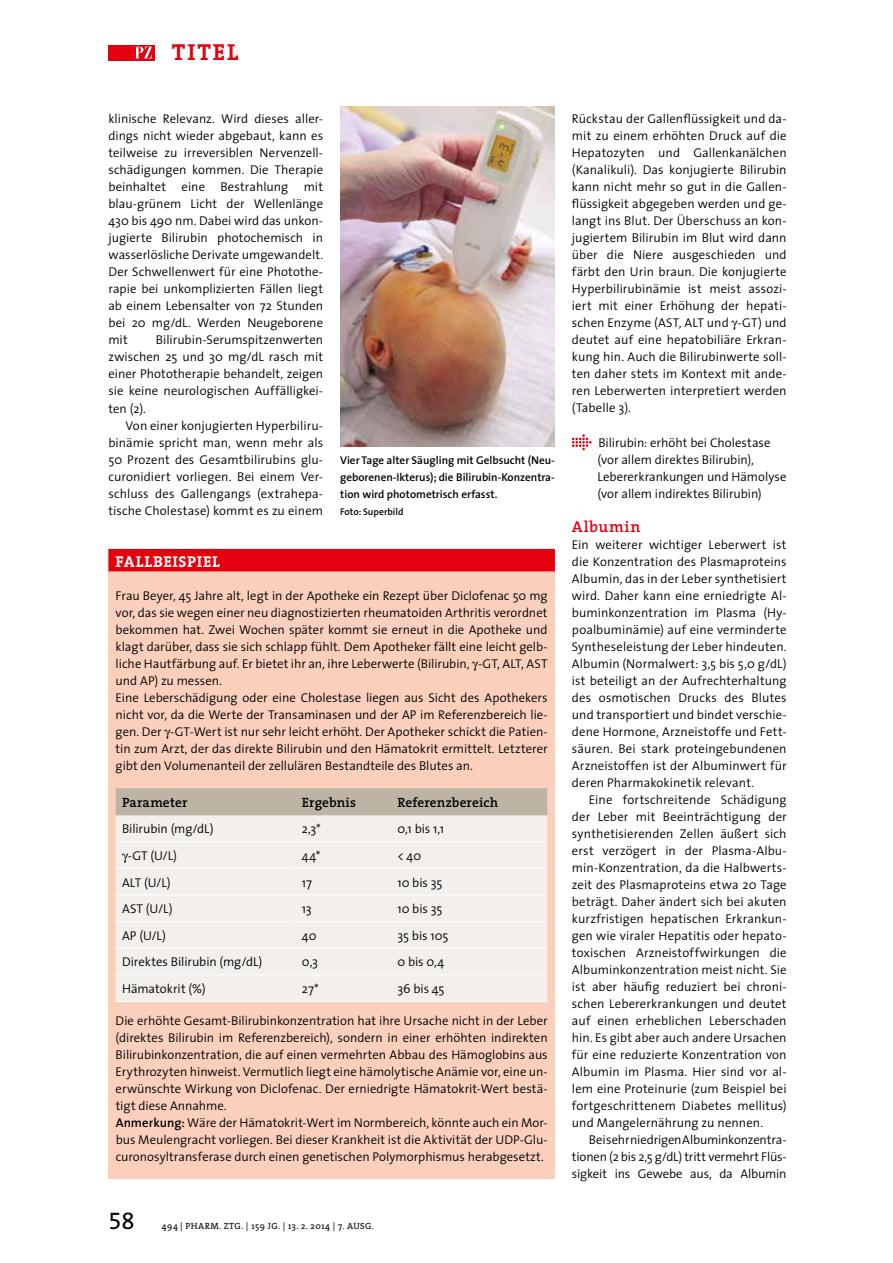
<style>
.page{position:relative;width:893px;height:1263px;background:#fff}
.page>*{position:absolute;margin:0;border:0;box-sizing:border-box;transform-origin:0 0}
.t1{font:24px "The Serif Expert";color:#000}
.t2{font:700 23.25px "The Serif";letter-spacing:.08em;color:#e3000f}
.t3{font:700 15.75px "The Serif";letter-spacing:.035em;color:#fff}
.t4{font:600 15.75px "The Serif";letter-spacing:.05em;color:#e3000f}
.t5{font:600 13.5px "The Serif";letter-spacing:.005em;color:#000}
.t6{font:300 12.75px/17px "The Sans";color:#000;text-align:justify}
.t7{font:600 11.25px/17px "The Sans";color:#000;text-align:justify}
.t8{font:600 9.75px "The Sans";color:#000}
.t9{font:9px "The Serif";letter-spacing:.05em;color:#000}
.s1{font-weight:600}
</style>
<div class="page">
<div style="left:108px;top:45px;width:47px;height:15px;background:#e3000f"></div>
<svg style="left:136px;top:47px;width:16px;height:11px"></svg>
<svg style="left:572px;top:434px;width:20px;height:16px"></svg>
<img style="left:340px;top:106px;width:215px;height:340px">
<div style="left:108px;top:549px;width:447px;height:629px;background:#facfbc"></div>
<div style="left:108px;top:549px;width:447px;height:22px;background:#e3000f"></div>
<div style="left:116px;top:788px;width:431px;height:27px;background:#bcb4a5"></div>
<div style="left:116px;top:815px;width:431px;height:186px;background:#f2efec"></div>
<hr style="left:116px;top:841px;width:180px;height:1px;background:#fff">
<hr style="left:296px;top:841px;width:95px;height:1px;background:#fff">
<hr style="left:391px;top:841px;width:156px;height:1px;background:#fff">
<hr style="left:116px;top:868px;width:180px;height:1px;background:#fff">
<hr style="left:296px;top:868px;width:95px;height:1px;background:#fff">
<hr style="left:391px;top:868px;width:156px;height:1px;background:#fff">
<hr style="left:116px;top:895px;width:180px;height:1px;background:#fff">
<hr style="left:296px;top:895px;width:95px;height:1px;background:#fff">
<hr style="left:391px;top:895px;width:156px;height:1px;background:#fff">
<hr style="left:116px;top:921px;width:180px;height:1px;background:#fff">
<hr style="left:296px;top:921px;width:95px;height:1px;background:#fff">
<hr style="left:391px;top:921px;width:156px;height:1px;background:#fff">
<hr style="left:116px;top:948px;width:180px;height:1px;background:#fff">
<hr style="left:296px;top:948px;width:95px;height:1px;background:#fff">
<hr style="left:391px;top:948px;width:156px;height:1px;background:#fff">
<hr style="left:116px;top:974px;width:180px;height:1px;background:#fff">
<hr style="left:296px;top:974px;width:95px;height:1px;background:#fff">
<hr style="left:391px;top:974px;width:156px;height:1px;background:#fff">
<hr style="left:116px;top:1001px;width:180px;height:1px;background:#fff">
<hr style="left:296px;top:1001px;width:95px;height:1px;background:#fff">
<hr style="left:391px;top:1001px;width:156px;height:1px;background:#fff">
<svg style="left:122px;top:853px;width:6px;height:10px"></svg>
<h2 class="t2" style="left:172px;top:38px;width:68px">TITEL</h2>
<p class="t6" style="left:108px;top:111px;width:216px">klinische Relevanz. Wird dieses aller&shy;dings nicht wieder abgebaut, kann es teilweise zu irreversiblen Nervenzell&shy;schädigungen kommen. Die Therapie beinhaltet eine Bestrahlung mit blau-grünem Licht der Wellenlänge 430 bis 490 nm. Dabei wird das unkon&shy;jugierte Bilirubin photochemisch in wasserlösliche Derivate umgewandelt.<br>Der Schwellenwert für eine Photothe&shy;rapie bei unkomplizierten Fällen liegt ab einem Lebensalter von 72 Stunden bei 20 mg/dL. Werden Neugeborene mit</p>
<p class="t6" style="left:108px;top:332px;width:216px;text-indent:47px">Bilirubin-Serumspitzenwerten zwischen 25 und 30 mg/dL rasch mit einer Phototherapie behandelt, zeigen sie keine neurologischen Auffälligkei&shy;ten (2).</p>
<p class="t6" style="left:108px;top:417px;width:216px;text-indent:17px">Von einer konjugierten Hyperbiliru&shy;binämie spricht man, wenn mehr als 50 Prozent des Gesamtbilirubins glu&shy;curonidiert vorliegen. Bei einem Ver&shy;schluss des Gallengangs (extrahepa&shy;tische Cholestase) kommt es zu einem</p>
<p class="t7" style="left:340px;top:451px;width:216px">Vier Tage alter Säugling mit Gelbsucht (Neu&shy;geborenen-Ikterus); die Bilirubin-Konzentra&shy;tion wird photometrisch erfasst.</p>
<p class="t8" style="left:340px;top:505px;width:65px">Foto: Superbild</p>
<p class="t3" style="left:116px;top:552px;width:90px">FALLBEISPIEL</p>
<p class="t6" style="left:116px;top:587px;width:434px;text-align:left">Frau Beyer, 45 Jahre alt, legt in der Apotheke ein Rezept über Diclofenac 50 mg vor, das sie wegen einer neu diagnostizierten rheumatoiden Arthritis verordnet bekommen hat. Zwei Wochen später kommt sie erneut in die Apotheke und klagt darüber, dass sie sich schlapp fühlt. Dem Apotheker fällt eine leicht gelb&shy;liche Hautfärbung auf. Er bietet ihr an, ihre Leberwerte (Bilirubin, -GT, ALT, AST und AP) zu messen.<br>Eine Leberschädigung oder eine Cholestase liegen aus Sicht des Apothekers nicht vor, da die Werte der Transaminasen und der AP im Referenzbereich lie&shy;gen. Der -GT-Wert ist nur sehr leicht erhöht. Der Apotheker schickt die Patien&shy;tin zum Arzt, der das direkte Bilirubin und den Hämatokrit ermittelt. Letzterer gibt den Volumenanteil der zellulären Bestandteile des Blutes an.</p>
<p class="t5" style="left:122px;top:794px;width:67px">Parameter</p>
<p class="t5" style="left:302px;top:794px;width:56px">Ergebnis</p>
<p class="t5" style="left:397px;top:794px;width:102px">Referenzbereich</p>
<p class="t6" style="left:122px;top:820px;width:93px">Bilirubin (mg/dL)</p>
<p class="t6" style="left:302px;top:820px;width:20px">2,3*</p>
<p class="t6" style="left:397px;top:820px;width:48px">0,1 bis 1,1</p>
<p class="t6" style="left:128px;top:847px;width:51px">-GT (U/L)</p>
<p class="t6" style="left:302px;top:847px;width:20px">44*</p>
<p class="t6" style="left:397px;top:847px;width:25px">&lt; 40</p>
<p class="t6" style="left:122px;top:874px;width:50px">ALT (U/L)</p>
<p class="t6" style="left:302px;top:874px;width:12px">17</p>
<p class="t6" style="left:397px;top:874px;width:47px">10 bis 35</p>
<p class="t6" style="left:122px;top:900px;width:52px">AST (U/L)</p>
<p class="t6" style="left:302px;top:900px;width:11px">13</p>
<p class="t6" style="left:397px;top:900px;width:47px">10 bis 35</p>
<p class="t6" style="left:122px;top:927px;width:45px">AP (U/L)</p>
<p class="t6" style="left:302px;top:927px;width:16px">40</p>
<p class="t6" style="left:397px;top:927px;width:53px">35 bis 105</p>
<p class="t6" style="left:122px;top:954px;width:142px">Direktes Bilirubin (mg/dL)</p>
<p class="t6" style="left:302px;top:954px;width:18px">0,3</p>
<p class="t6" style="left:397px;top:954px;width:49px">0 bis 0,4</p>
<p class="t6" style="left:122px;top:980px;width:85px">Hämatokrit (%)</p>
<p class="t6" style="left:302px;top:980px;width:19px">27*</p>
<p class="t6" style="left:397px;top:980px;width:49px">36 bis 45</p>
<p class="t6" style="left:116px;top:1012px;width:434px;text-align:left">Die erhöhte Gesamt-Bilirubinkonzentration hat ihre Ursache nicht in der Leber (direktes Bilirubin im Referenzbereich), sondern in einer erhöhten indirekten Bilirubinkonzentration, die auf einen vermehrten Abbau des Hämoglobins aus Erythrozyten hinweist. Vermutlich liegt eine hämolytische Anämie vor, eine un&shy;erwünschte Wirkung von Diclofenac. Der erniedrigte Hämatokrit-Wert bestä&shy;tigt diese Annahme.<br><span class="s1">Anmerkung:</span> Wäre der Hämatokrit-Wert im Normbereich, könnte auch ein Mor&shy;bus Meulengracht vorliegen. Bei dieser Krankheit ist die Aktivität der UDP-Glu&shy;curonosyltransferase durch einen genetischen Polymorphismus herabgesetzt.</p>
<h1 class="t1" style="left:108px;top:1205px;width:28px">58</h1>
<p class="t9" style="left:162px;top:1220px;width:214px">494 | PHARM. ZTG. | 159 JG. | 13. 2. 2014 | 7. AUSG.</p>
<p class="t6" style="left:572px;top:111px;width:216px">Rückstau der Gallenflüssigkeit und da&shy;mit zu einem erhöhten Druck auf die Hepatozyten und Gallenkanälchen (Kanalikuli). Das konjugierte Bilirubin kann nicht mehr so gut in die Gallen&shy;flüssigkeit abgegeben werden und ge&shy;langt ins Blut. Der Überschuss an kon&shy;jugiertem Bilirubin im Blut wird dann über die Niere ausgeschieden und färbt den Urin braun. Die konjugierte Hyperbilirubinämie ist meist assozi&shy;iert mit einer Erhöhung der hepati&shy;schen Enzyme (AST, ALT und -GT) und deutet auf eine hepatobiliäre Erkran&shy;kung hin. Auch die Bilirubinwerte soll&shy;ten daher stets im Kontext mit ande&shy;ren Leberwerten interpretiert werden (Tabelle 3).</p>
<p class="t6" style="left:597px;top:434px;width:191px;text-align:left">Bilirubin: erhöht bei Cholestase (vor allem direktes Bilirubin), Lebererkrankungen und Hämolyse (vor allem indirektes Bilirubin)</p>
<p class="t4" style="left:572px;top:516px;width:70px">Albumin</p>
<p class="t6" style="left:572px;top:536px;width:216px">Ein weiterer wichtiger Leberwert ist die Konzentration des Plasmaproteins Albumin, das in der Leber synthetisiert wird. Daher kann eine erniedrigte Al&shy;buminkonzentration im Plasma (Hy&shy;poalbuminämie) auf eine verminderte Syntheseleistung der Leber hindeuten.<br>Albumin (Normalwert: 3,5 bis 5,0 g/dL) ist beteiligt an der Aufrechterhaltung des osmotischen Drucks des Blutes und transportiert und bindet verschie&shy;dene Hormone, Arzneistoffe und Fett&shy;säuren. Bei stark proteingebundenen Arzneistoffen ist der Albuminwert für deren Pharmakokinetik relevant.</p>
<p class="t6" style="left:572px;top:791px;width:216px;text-indent:17px">Eine fortschreitende Schädigung der Leber mit Beeinträchtigung der synthetisierenden Zellen äußert sich erst verzögert in der Plasma-Albu&shy;min-Konzentration, da die Halbwerts&shy;zeit des Plasmaproteins etwa 20 Tage beträgt. Daher ändert sich bei akuten kurzfristigen hepatischen Erkrankun&shy;gen wie viraler Hepatitis oder hepato&shy;toxischen Arzneistoffwirkungen die Albuminkonzentration meist nicht. Sie ist aber häufig reduziert bei chroni&shy;schen Lebererkrankungen und deutet auf einen erheblichen Leberschaden hin. Es gibt aber auch andere Ursachen für eine reduzierte Konzentration von Albumin im Plasma. Hier sind vor al&shy;lem eine Proteinurie (zum Beispiel bei fortgeschrittenem Diabetes mellitus) und Mangelernährung zu nennen.</p>
<p class="t6" style="left:572px;top:1131px;width:216px;text-indent:17px">Bei sehr niedrigen Albuminkonzentra&shy;tionen (2 bis 2,5 g/dL) tritt vermehrt Flüs&shy;sigkeit ins Gewebe aus, da Albumin</p>
</div>
